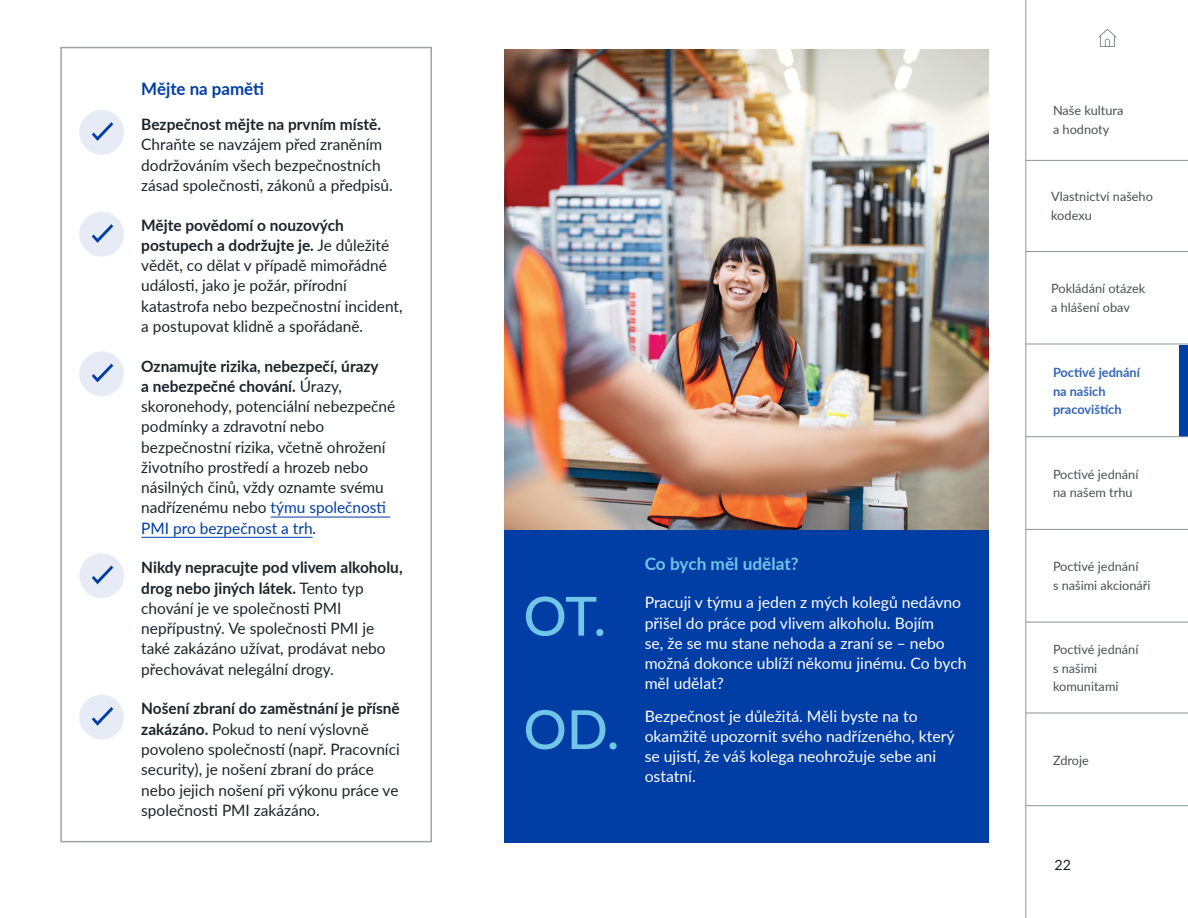
<style>
.page{position:relative;width:1188px;height:918px;background:#fff}
.page>*{position:absolute;margin:0;border:0;box-sizing:border-box;transform-origin:0 0}
.t1{font:500 54px/113.4px "Lato";color:#71c5e8}
.t2{font:700 17.25px "Lato";color:#71c5e8}
.t3{font:700 17.25px "Lato";color:#003da5}
.t4{font:15.75px/20.2px "Lato";color:#1b242b}
.t5{font:15.75px/20.2px "Lato";color:#fff}
.t6{font:700 15.75px "Lato";color:#1b242b}
.t7{font:14.25px "Lato";color:#1b242b}
.t8{font:12.75px/18.8px "Lato";color:#495055}
.t9{font:700 12.75px/18.8px "Lato";color:#3364b7}
.s1{font-weight:700}
.s2{color:#003da5}
</style>
<div class="page">
<svg style="left:1098px;top:29px;width:18px;height:18px"></svg>
<div style="left:60px;top:47px;width:372px;height:795px;border:2px solid #9ea2a2"></div>
<div style="left:1179px;top:345px;width:9px;height:91px;background:#003da5"></div>
<hr style="left:271px;top:517px;width:119px;height:1px;background:#003da5">
<hr style="left:141px;top:537px;width:172px;height:1px;background:#003da5">
<div style="left:79px;top:110px;width:45px;height:45px;background:#e6ebf6;border-radius:50%"></div>
<svg style="left:92px;top:122px;width:21px;height:19px"></svg>
<div style="left:79px;top:212px;width:45px;height:45px;background:#e6ebf6;border-radius:50%"></div>
<svg style="left:92px;top:224px;width:21px;height:19px"></svg>
<div style="left:79px;top:351px;width:45px;height:45px;background:#e6ebf6;border-radius:50%"></div>
<svg style="left:92px;top:364px;width:21px;height:18px"></svg>
<div style="left:79px;top:553px;width:45px;height:45px;background:#e6ebf6;border-radius:50%"></div>
<svg style="left:92px;top:566px;width:21px;height:18px"></svg>
<div style="left:79px;top:695px;width:45px;height:44px;background:#e6ebf6;border-radius:50%"></div>
<svg style="left:92px;top:707px;width:21px;height:19px"></svg>
<div style="left:504px;top:529px;width:484px;height:313px;background:#003da5"></div>
<img style="left:504px;top:50px;width:484px;height:479px">
<hr style="left:1026px;top:160px;width:162px;height:1px;background:#879797">
<hr style="left:1026px;top:251px;width:162px;height:1px;background:#879797">
<hr style="left:1026px;top:344px;width:162px;height:1px;background:#879797">
<hr style="left:1026px;top:436px;width:162px;height:1px;background:#879797">
<hr style="left:1026px;top:529px;width:162px;height:1px;background:#879797">
<hr style="left:1026px;top:622px;width:162px;height:1px;background:#879797">
<hr style="left:1026px;top:713px;width:162px;height:1px;background:#879797">
<hr style="left:1026px;top:805px;width:162px;height:1px;background:#879797">
<hr style="left:1026px;top:0;width:1px;height:918px;background:#879797">
<p class="t3" style="left:141px;top:76px;width:124px">Mějte na paměti</p>
<p class="t6" style="left:141px;top:113px;width:241px">Bezpečnost mějte na prvním místě.</p>
<p class="t4" style="left:141px;top:134px;width:253px">Chraňte se navzájem před zraněním dodržováním všech bezpečnostních zásad společnosti, zákonů a předpisů.</p>
<p class="t4" style="left:141px;top:214px;width:263px"><span class="s1">Mějte povědomí o nouzových postupech a dodržujte je.</span> Je důležité vědět, co dělat v případě mimořádné události, jako je požár, přírodní katastrofa nebo bezpečnostní incident, a postupovat klidně a spořádaně.</p>
<p class="t4" style="left:141px;top:355px;width:256px"><span class="s1">Oznamujte rizika, nebezpečí, úrazy<br>a nebezpečné chování.</span> Úrazy, skoronehody, potenciální nebezpečné podmínky a zdravotní nebo bezpečnostní rizika, včetně ohrožení životního prostředí a hrozeb nebo násilných činů, vždy oznamte svému nadřízenému nebo <span class="s2">týmu společnosti PMI pro bezpečnost a trh</span>.</p>
<p class="t4" style="left:141px;top:557px;width:263px"><span class="s1">Nikdy nepracujte pod vlivem alkoholu, drog nebo jiných látek.</span> Tento typ chování je ve společnosti PMI nepřípustný. Ve společnosti PMI je také zakázáno užívat, prodávat nebo přechovávat nelegální drogy.</p>
<p class="t4" style="left:141px;top:698px;width:260px"><span class="s1">Nošení zbraní do zaměstnání je přísně zakázáno.</span> Pokud to není výslovně povoleno společností (např. Pracovníci security), je nošení zbraní do práce nebo jejich nošení při výkonu práce ve společnosti PMI zakázáno.</p>
<h1 class="t1" style="left:524px;top:557px;width:97px">OT.<br>OD.</h1>
<p class="t2" style="left:645px;top:551px;width:156px">Co bych měl udělat?</p>
<p class="t5" style="left:645px;top:592px;width:324px">Pracuji v týmu a jeden z mých kolegů nedávno přišel do práce pod vlivem alkoholu. Bojím<br>se, že se mu stane nehoda a zraní se – nebo možná dokonce ublíží někomu jinému. Co bych měl udělat?</p>
<p class="t5" style="left:645px;top:705px;width:311px">Bezpečnost je důležitá. Měli byste na to okamžitě upozornit svého nadřízeného, který se ujistí, že váš kolega neohrožuje sebe ani ostatní.</p>
<p class="t8" style="left:1053px;top:101px;width:72px">Naše kultura a hodnoty</p>
<p class="t8" style="left:1051px;top:187px;width:103px">Vlastnictví našeho kodexu</p>
<p class="t8" style="left:1051px;top:279px;width:96px">Pokládání otázek a hlášení obav</p>
<p class="t9" style="left:1053px;top:362px;width:89px">Poctivé jednání na našich pracovištích</p>
<p class="t8" style="left:1053px;top:464px;width:87px">Poctivé jednání na našem trhu</p>
<p class="t8" style="left:1053px;top:557px;width:99px">Poctivé jednání<br>s našimi akcionáři</p>
<p class="t8" style="left:1053px;top:639px;width:87px">Poctivé jednání s našimi komunitami</p>
<p class="t8" style="left:1053px;top:750px;width:37px">Zdroje</p>
<p class="t7" style="left:1054px;top:854px;width:18px">22</p>
</div>
